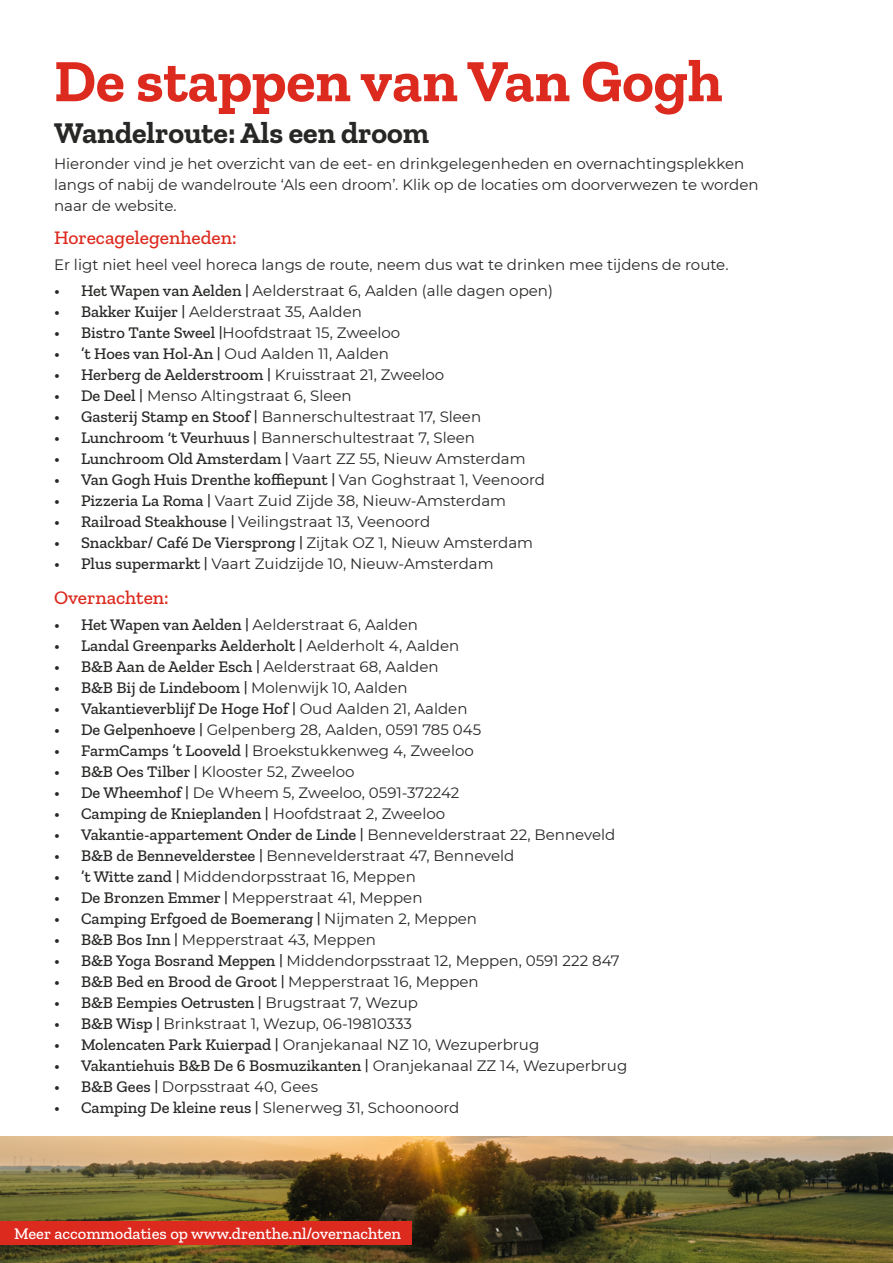
<style>
.page{position:relative;width:893px;height:1263px;background:#fff}
.page>*{position:absolute;margin:0;border:0;box-sizing:border-box;transform-origin:0 0}
.t1{font:700 60px "Zilla Slab";color:#dc2a1e}
.t2{font:700 30px "Zilla Slab";color:#272726}
.t3{font:500 19.5px "Zilla Slab";color:#dc2a1e}
.t4{font:500 16.5px "Zilla Slab";color:#272726}
.t5{font:500 16.5px "Zilla Slab";color:#fff}
.t6{font:15px/21px "Montserrat";color:#272726}
.s1{font-family:"Zilla Slab";font-weight:500;font-size:16.5px}
.s2{font-family:"Montserrat";font-weight:400;font-size:15px}
</style>
<div class="page">
<img style="left:0;top:1136px;width:893px;height:127px">
<div style="left:0;top:1221px;width:412px;height:24px;background:#dc2a1e"></div>
<h1 class="t1" style="left:54px;top:47px;width:670px">De stappen van Van Gogh</h1>
<h2 class="t2" style="left:54px;top:116px;width:377px">Wandelroute: Als een droom</h2>
<p class="t6" style="left:54px;top:152px;width:706px">Hieronder vind je het overzicht van de eet- en drinkgelegenheden en overnachtingsplekken langs of nabij de wandelroute ‘Als een droom’. Klik op de locaties om doorverwezen te worden naar de website.</p>
<h3 class="t3" style="left:54px;top:227px;width:184px">Horecagelegenheden:</h3>
<p class="t6" style="left:54px;top:253px;width:676px">Er ligt niet heel veel horeca langs de route, neem dus wat te drinken mee tijdens de route.</p>
<p class="t6" style="left:54px;top:279px;width:500px"><span class="s1">• Het Wapen van Aelden |</span> Aelderstraat 6, Aalden (alle dagen open)</p>
<p class="t6" style="left:54px;top:300px;width:309px"><span class="s1">• Bakker Kuijer |</span> Aelderstraat 35, Aalden</p>
<p class="t6" style="left:54px;top:321px;width:348px"><span class="s1">• Bistro Tante Sweel |</span>Hoofdstraat 15, Zweeloo</p>
<p class="t6" style="left:54px;top:342px;width:337px"><span class="s1">• ’t Hoes van Hol-An |</span> Oud Aalden 11, Aalden</p>
<p class="t4" style="left:54px;top:365px;width:392px">• Herberg de Aelderstroom | <span class="s2">Kruisstraat 21, Zweeloo</span></p>
<p class="t6" style="left:54px;top:384px;width:299px"><span class="s1">• De Deel |</span> Menso Altingstraat 6, Sleen</p>
<p class="t6" style="left:54px;top:405px;width:429px"><span class="s1">• Gasterij Stamp en Stoof |</span> Bannerschultestraat 17, Sleen</p>
<p class="t6" style="left:54px;top:426px;width:423px"><span class="s1">• Lunchroom ‘t Veurhuus |</span> Bannerschultestraat 7, Sleen</p>
<p class="t6" style="left:54px;top:447px;width:473px"><span class="s1">• Lunchroom Old Amsterdam |</span> Vaart ZZ 55, Nieuw Amsterdam</p>
<p class="t4" style="left:54px;top:470px;width:493px">• Van Gogh Huis Drenthe koffiepunt | <span class="s2">Van Goghstraat 1, Veenoord</span></p>
<p class="t6" style="left:54px;top:489px;width:454px"><span class="s1">• Pizzeria La Roma |</span> Vaart Zuid Zijde 38, Nieuw-Amsterdam</p>
<p class="t6" style="left:54px;top:510px;width:378px"><span class="s1">• Railroad Steakhouse |</span> Veilingstraat 13, Veenoord</p>
<p class="t4" style="left:54px;top:533px;width:481px">• Snackbar/ Café De Viersprong | <span class="s2">Zijtak OZ 1, Nieuw Amsterdam</span></p>
<p class="t6" style="left:54px;top:552px;width:441px"><span class="s1">• Plus supermarkt |</span> Vaart Zuidzijde 10, Nieuw-Amsterdam</p>
<h3 class="t3" style="left:54px;top:587px;width:116px">Overnachten:</h3>
<p class="t6" style="left:54px;top:614px;width:366px"><span class="s1">• Het Wapen van Aelden |</span> Aelderstraat 6, Aalden</p>
<p class="t4" style="left:54px;top:636px;width:407px">• Landal Greenparks Aelderholt | <span class="s2">Aelderholt 4, Aalden</span></p>
<p class="t6" style="left:54px;top:656px;width:386px"><span class="s1">• B&amp;B Aan de Aelder Esch |</span> Aelderstraat 68, Aalden</p>
<p class="t4" style="left:54px;top:678px;width:355px">• B&amp;B Bij de Lindeboom | <span class="s2">Molenwijk 10, Aalden</span></p>
<p class="t4" style="left:54px;top:699px;width:415px">• Vakantieverblijf De Hoge Hof | <span class="s2">Oud Aalden 21, Aalden</span></p>
<p class="t6" style="left:54px;top:719px;width:429px"><span class="s1">• De Gelpenhoeve |</span> Gelpenberg 28, Aalden, 0591 785 045</p>
<p class="t6" style="left:54px;top:740px;width:421px"><span class="s1">• FarmCamps ’t Looveld |</span> Broekstukkenweg 4, Zweeloo</p>
<p class="t6" style="left:54px;top:761px;width:302px"><span class="s1">• B&amp;B Oes Tilber |</span> Klooster 52, Zweeloo</p>
<p class="t6" style="left:54px;top:782px;width:407px"><span class="s1">• De Wheemhof |</span> De Wheem 5, Zweeloo, 0591-372242</p>
<p class="t4" style="left:54px;top:804px;width:393px">• Camping de Knieplanden | <span class="s2">Hoofdstraat 2, Zweeloo</span></p>
<p class="t4" style="left:54px;top:825px;width:563px">• Vakantie-appartement Onder de Linde | <span class="s2">Bennevelderstraat 22, Benneveld</span></p>
<p class="t6" style="left:54px;top:845px;width:462px"><span class="s1">• B&amp;B de Bennevelderstee |</span> Bennevelderstraat 47, Benneveld</p>
<p class="t6" style="left:54px;top:866px;width:363px"><span class="s1">• ’t Witte zand |</span> Middendorpsstraat 16, Meppen</p>
<p class="t6" style="left:54px;top:887px;width:370px"><span class="s1">• De Bronzen Emmer |</span> Mepperstraat 41, Meppen</p>
<p class="t4" style="left:54px;top:909px;width:425px">• Camping Erfgoed de Boemerang | <span class="s2">Nijmaten 2, Meppen</span></p>
<p class="t6" style="left:54px;top:929px;width:323px"><span class="s1">• B&amp;B Bos Inn |</span> Mepperstraat 43, Meppen</p>
<p class="t6" style="left:54px;top:950px;width:567px"><span class="s1">• B&amp;B Yoga Bosrand Meppen |</span> Middendorpsstraat 12, Meppen, 0591 222 847</p>
<p class="t4" style="left:54px;top:972px;width:426px">• B&amp;B Bed en Brood de Groot | <span class="s2">Mepperstraat 16, Meppen</span></p>
<p class="t4" style="left:54px;top:993px;width:366px">• B&amp;B Eempies Oetrusten | <span class="s2">Brugstraat 7, Wezup</span></p>
<p class="t6" style="left:54px;top:1013px;width:360px"><span class="s1">• B&amp;B Wisp |</span> Brinkstraat 1, Wezup, 06-19810333</p>
<p class="t6" style="left:54px;top:1034px;width:487px"><span class="s1">• Molencaten Park Kuierpad |</span> Oranjekanaal NZ 10, Wezuperbrug</p>
<p class="t4" style="left:54px;top:1056px;width:575px">• Vakantiehuis B&amp;B De 6 Bosmuzikanten | <span class="s2">Oranjekanaal ZZ 14, Wezuperbrug</span></p>
<p class="t6" style="left:54px;top:1076px;width:265px"><span class="s1">• B&amp;B Gees |</span> Dorpsstraat 40, Gees</p>
<p class="t6" style="left:54px;top:1097px;width:407px"><span class="s1">• Camping De kleine reus |</span> Slenerweg 31, Schoonoord</p>
<p class="t5" style="left:14px;top:1224px;width:388px">Meer accommodaties op www.drenthe.nl/overnachten</p>
</div>
